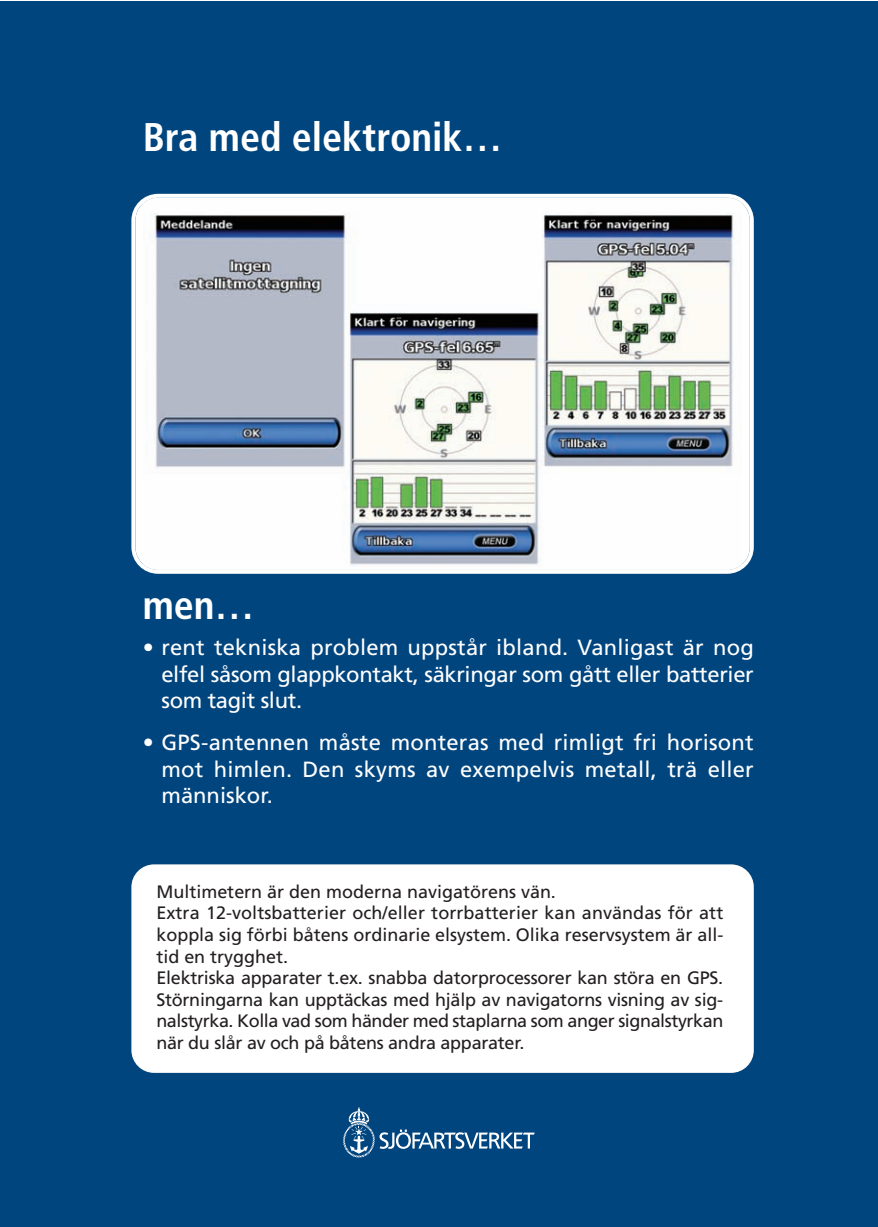
<style>
.page{position:relative;width:878px;height:1227px;background:#fff}
.page>*{position:absolute;margin:0;border:0;box-sizing:border-box;transform-origin:0 0}
.t1{font:700 condensed 40px "Frutiger";color:#fff}
.t2{font:22px/26.4px "Frutiger";letter-spacing:-.01em;color:#fff;text-align:justify}
.t3{font:18px/21.6px "Frutiger";letter-spacing:-.015em;color:#231f20}
</style>
<div class="page">
<div style="left:1px;top:1px;width:859px;height:1225px;background:#01457f"></div>
<div style="left:131px;top:864px;width:623px;height:208px;background:#fff;border-radius:23px"></div>
<svg style="left:131px;top:194px;width:623px;height:380px;background:#c9cfd3"></svg>
<svg style="left:343px;top:1107px;width:192px;height:50px"></svg>
<div style="left:860px;top:1px;width:18px;height:1225px;background:#01457f"></div>
<h1 class="t1" style="left:143px;top:121px;width:361px">Bra med elektronik…</h1>
<h1 class="t1" style="left:143px;top:589px;width:113px">men…</h1>
<p class="t2" style="left:161px;top:636px;width:594px;text-indent:-19px">• rent tekniska problem uppstår ibland. Vanligast är nog elfel såsom glappkontakt, säkringar som gått eller batterier som tagit slut.</p>
<p class="t2" style="left:161px;top:731px;width:594px;text-indent:-19px">• GPS-antennen måste monteras med rimligt fri horisont mot himlen. Den skyms av exempelvis metall, trä eller människor.</p>
<p class="t3" style="left:156px;top:882px;width:568px">Multimetern är den moderna navigatörens vän.<br>Extra 12-voltsbatterier och/eller torrbatterier kan användas för att koppla sig förbi båtens ordinarie elsystem. Olika reservsystem är all&shy;tid en trygghet.<br>Elektriska apparater t.ex. snabba datorprocessorer kan störa en GPS.<br>Störningarna kan upptäckas med hjälp av navigatorns visning av sig&shy;nalstyrka. Kolla vad som händer med staplarna som anger signalstyrkan när du slår av och på båtens andra apparater.</p>
</div>
